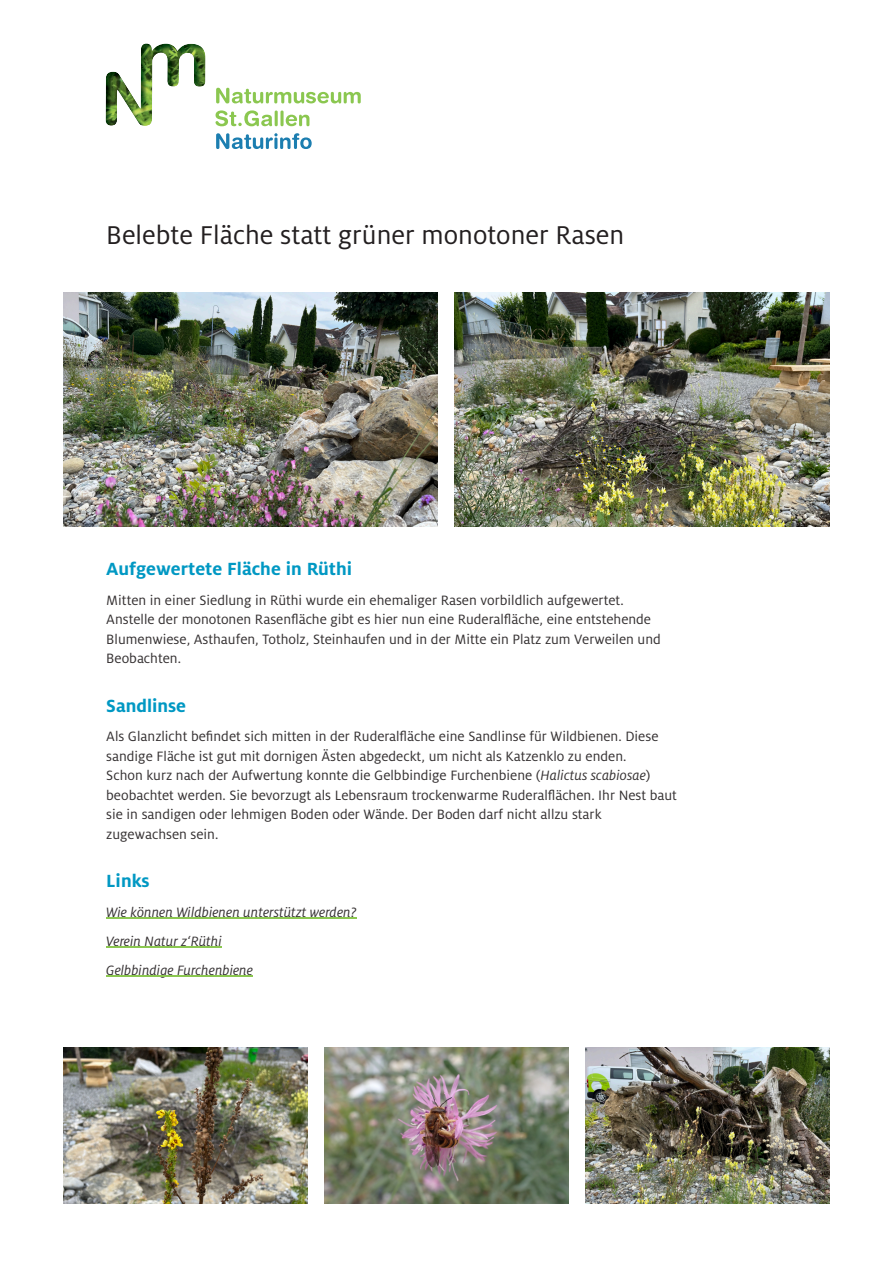
<style>
.page{position:relative;width:893px;height:1263px;background:#fff}
.page>*{position:absolute;margin:0;border:0;box-sizing:border-box;transform-origin:0 0}
.t1{font:28.5px "Milo Pro";color:#231f20}
.t2{font:700 19.5px "Milo Pro";color:#0098c3}
.t3{font:15px/19.5px "Milo Pro";color:#353132}
.t4{font:italic 15px/29.2px "Milo Pro";color:#353132}
.s1{font-style:italic}
</style>
<div class="page">
<hr style="left:106px;top:917px;width:251px;height:1px;background:#8bc750">
<hr style="left:106px;top:946px;width:116px;height:2px;background:#8bc750">
<hr style="left:106px;top:976px;width:147px;height:1px;background:#8bc750">
<img style="left:64px;top:293px;width:374px;height:233px">
<img style="left:455px;top:293px;width:374px;height:233px">
<img style="left:585px;top:1047px;width:244px;height:156px">
<img style="left:325px;top:1047px;width:243px;height:156px">
<img style="left:64px;top:1047px;width:244px;height:156px">
<svg style="left:216px;top:88px;width:145px;height:38px"></svg>
<svg style="left:216px;top:133px;width:96px;height:16px"></svg>
<img style="left:106px;top:43px;width:100px;height:83px">
<h1 class="t1" style="left:106px;top:221px;width:520px">Belebte Fläche statt grüner monotoner Rasen</h1>
<h2 class="t2" style="left:106px;top:560px;width:247px">Aufgewertete Fläche in Rüthi</h2>
<p class="t3" style="left:106px;top:590px;width:556px">Mitten in einer Siedlung in Rüthi wurde ein ehemaliger Rasen vorbildlich aufgewertet.<br>Anstelle der monotonen Rasenfläche gibt es hier nun eine Ruderalfläche, eine entstehende Blumenwiese, Asthaufen, Totholz, Steinhaufen und in der Mitte ein Platz zum Verweilen und Beobachten.</p>
<h2 class="t2" style="left:106px;top:696px;width:81px">Sandlinse</h2>
<p class="t3" style="left:106px;top:727px;width:572px">Als Glanzlicht befindet sich mitten in der Ruderalfläche eine Sandlinse für Wildbienen. Diese sandige Fläche ist gut mit dornigen Ästen abgedeckt, um nicht als Katzenklo zu enden.<br>Schon kurz nach der Aufwertung konnte die Gelbbindige Furchenbiene (<span class="s1">Halictus scabiosae</span>) beobachtet werden. Sie bevorzugt als Lebensraum trockenwarme Ruderalflächen. Ihr Nest baut sie in sandigen oder lehmigen Boden oder Wände. Der Boden darf nicht allzu stark zugewachsen sein.</p>
<h2 class="t2" style="left:106px;top:872px;width:45px">Links</h2>
<p class="t4" style="left:106px;top:897px;width:252px">Wie können Wildbienen unterstützt werden?<br>Verein Natur z‘Rüthi<br>Gelbbindige Furchenbiene</p>
</div>
